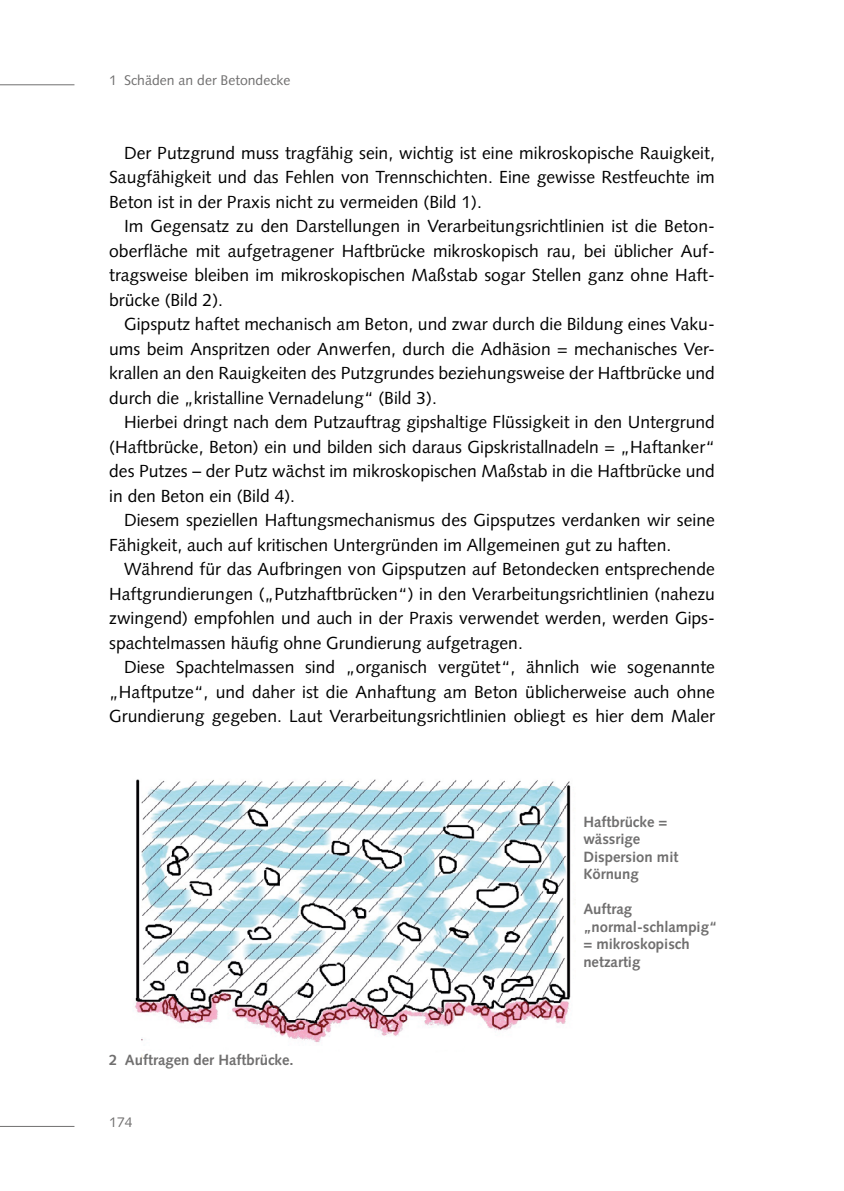
<style>
.page{position:relative;width:844px;height:1191px;background:#fff}
.page>*{position:absolute;margin:0;border:0;box-sizing:border-box;transform-origin:0 0}
.t1{font:17.5px/24.5px "Syntax";color:#000;text-align:justify}
.t2{font:700 14.88px/17.5px "Syntax";color:#706f6f}
.t3{font:14px "Syntax";color:#706f6f}
</style>
<div class="page">
<hr style="left:0;top:84px;width:74px;height:1px;background:#706f6f">
<hr style="left:0;top:1126px;width:74px;height:1px;background:#706f6f">
<img style="left:135px;top:779px;width:436px;height:279px">
<p class="t3" style="left:109px;top:72px;width:183px">1 Schäden an der Betondecke</p>
<p class="t1" style="left:109px;top:140px;width:607px;text-indent:15px">Der Putzgrund muss tragfähig sein, wichtig ist eine mikroskopische Rauigkeit, Saugfähigkeit und das Fehlen von Trennschichten. Eine gewisse Restfeuchte im Beton ist in der Praxis nicht zu vermeiden (Bild 1).</p>
<p class="t1" style="left:109px;top:214px;width:607px;text-indent:15px">Im Gegensatz zu den Darstellungen in Verarbeitungsrichtlinien ist die Beton&shy;oberfläche mit aufgetragener Haftbrücke mikroskopisch rau, bei üblicher Auf&shy;tragsweise bleiben im mikroskopischen Maßstab sogar Stellen ganz ohne Haft&shy;brücke (Bild 2).</p>
<p class="t1" style="left:109px;top:312px;width:607px;text-indent:15px">Gipsputz haftet mechanisch am Beton, und zwar durch die Bildung eines Vaku&shy;ums beim Anspritzen oder Anwerfen, durch die Adhäsion = mechanisches Ver&shy;krallen an den Rauigkeiten des Putzgrundes beziehungsweise der Haftbrücke und durch die „kristalline Vernadelung“ (Bild 3).</p>
<p class="t1" style="left:109px;top:410px;width:607px;text-indent:15px">Hierbei dringt nach dem Putzauftrag gipshaltige Flüssigkeit in den Untergrund (Haftbrücke, Beton) ein und bilden sich daraus Gipskristallnadeln = „Haftanker“ des Putzes – der Putz wächst im mikroskopischen Maßstab in die Haftbrücke und in den Beton ein (Bild 4).</p>
<p class="t1" style="left:109px;top:508px;width:607px;text-indent:15px">Diesem speziellen Haftungsmechanismus des Gipsputzes verdanken wir seine<br>Fähigkeit, auch auf kritischen Untergründen im Allgemeinen gut zu haften.</p>
<p class="t1" style="left:109px;top:557px;width:607px;text-indent:15px">Während für das Aufbringen von Gipsputzen auf Betondecken entsprechende Haftgrundierungen („Putzhaftbrücken“) in den Verarbeitungsrichtlinien (nahezu zwingend) empfohlen und auch in der Praxis verwendet werden, werden Gips&shy;spachtelmassen häufig ohne Grundierung aufgetragen.</p>
<p class="t1" style="left:109px;top:655px;width:607px;text-indent:15px">Diese Spachtelmassen sind „organisch vergütet“, ähnlich wie sogenannte „Haftputze“, und daher ist die Anhaftung am Beton üblicherweise auch ohne Grundierung gegeben. Laut Verarbeitungsrichtlinien obliegt es hier dem Maler</p>
<p class="t2" style="left:109px;top:1051px;width:186px">2 Auftragen der Haftbrücke.</p>
<p class="t3" style="left:109px;top:1113px;width:25px">174</p>
<p class="t2" style="left:583px;top:813px;width:97px">Haftbrücke = wässrige<br>Dispersion mit<br>Körnung</p>
<p class="t2" style="left:583px;top:900px;width:135px">Auftrag „normal-schlampig“ = mikroskopisch netzartig</p>
</div>
